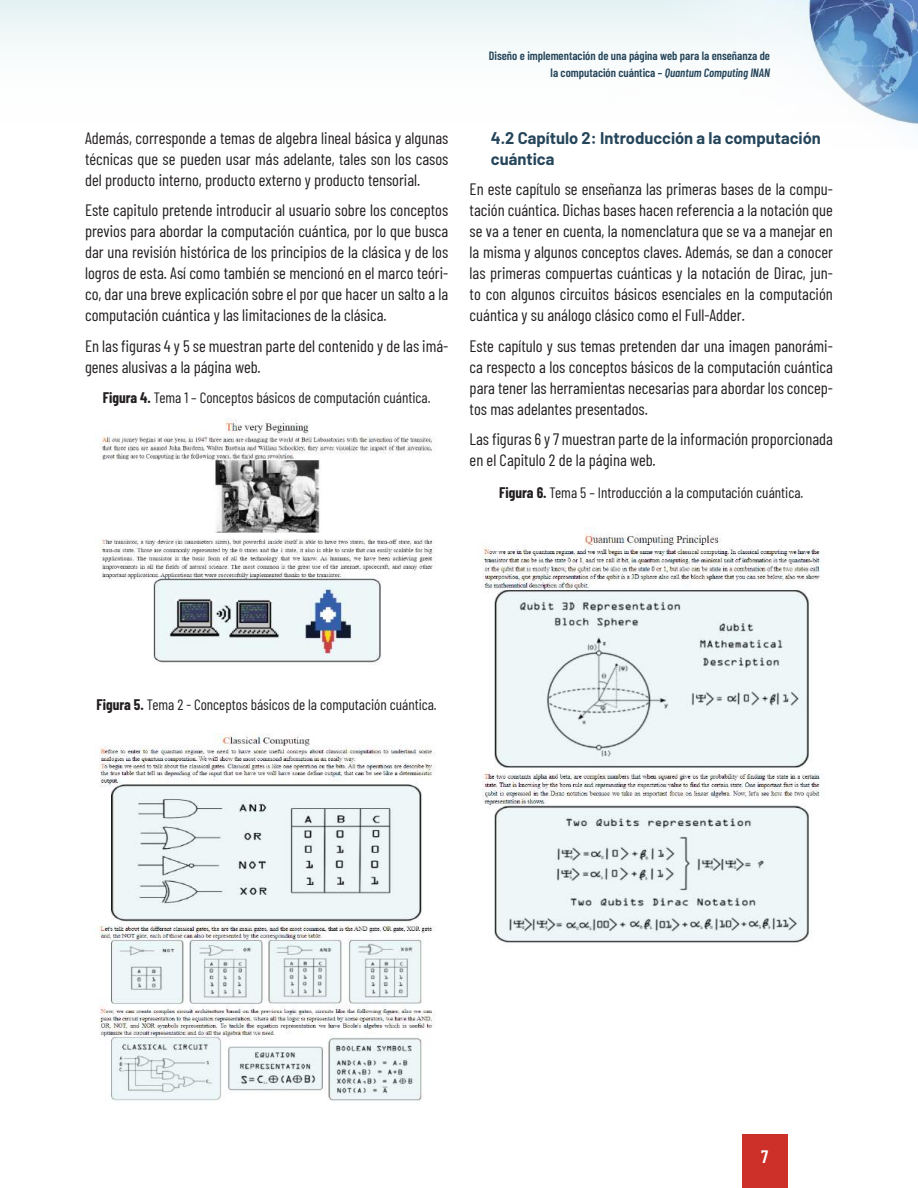
<style>
.page{position:relative;width:918px;height:1188px;background:#fff}
.page>*{position:absolute;margin:0;border:0;box-sizing:border-box;transform-origin:0 0}
.t1{font:600 18px "Barlow Condensed";color:#fff}
.t2{font:16.5px/21px "Barlow Condensed";color:#231f20;text-align:justify}
.t3{font:700 16.5px/21px "Barlow";color:#25455a}
.t4{font:15px "Barlow Condensed";color:#231f20}
.t5{font:600 12px/16.5px "Barlow Condensed";color:#25455a;text-align:right}
.s1{font-weight:700}
.s2{font-style:italic}
</style>
<div class="page">
<div style="left:0;top:0;width:918px;height:156px;background:linear-gradient(to bottom,#eaf5f5,#fff)"></div>
<div style="left:743px;top:1134px;width:45px;height:54px;background:#cc3028"></div>
<img style="left:608px;top:0;width:310px;height:148px">
<img style="left:99px;top:419px;width:337px;height:246px">
<img style="left:98px;top:734px;width:338px;height:367px">
<img style="left:482px;top:528px;width:342px;height:415px">
<p class="t2" style="left:85px;top:126px;width:365px">Además, corresponde a temas de algebra lineal básica y algunas técnicas que se pueden usar más adelante, tales son los casos del producto interno, producto externo y producto tensorial.</p>
<p class="t2" style="left:85px;top:199px;width:365px">Este capitulo pretende introducir al usuario sobre los conceptos previos para abordar la computación cuántica, por lo que busca dar una revisión histórica de los principios de la clásica y de los logros de esta. Así como también se mencionó en el marco teóri&shy;co, dar una breve explicación sobre el por que hacer un salto a la computación cuántica y las limitaciones de la clásica.</p>
<p class="t2" style="left:85px;top:334px;width:365px">En las figuras 4 y 5 se muestran parte del contenido y de las imá&shy;genes alusivas a la página web.</p>
<p class="t4" style="left:103px;top:387px;width:329px"><span class="s1">Figura 4.</span> Tema 1 – Conceptos básicos de computación cuántica.</p>
<p class="t5" style="left:489px;top:47px;width:283px">Diseño e implementación de una página web para la enseñanza de la computación cuántica – <span class="s2">Quantum Computing INAN</span></p>
<p class="t3" style="left:491px;top:126px;width:332px">4.2 Capítulo 2: Introducción a la computación cuántica</p>
<p class="t2" style="left:470px;top:178px;width:365px">En este capítulo se enseñanza las primeras bases de la compu&shy;tación cuántica. Dichas bases hacen referencia a la notación que se va a tener en cuenta, la nomenclatura que se va a manejar en la misma y algunos conceptos claves. Además, se dan a conocer las primeras compuertas cuánticas y la notación de Dirac, jun&shy;to con algunos circuitos básicos esenciales en la computación cuántica y su análogo clásico como el Full-Adder.</p>
<p class="t2" style="left:470px;top:334px;width:365px">Este capítulo y sus temas pretenden dar una imagen panorámi&shy;ca respecto a los conceptos básicos de la computación cuántica para tener las herramientas necesarias para abordar los concep&shy;tos mas adelantes presentados.</p>
<p class="t2" style="left:470px;top:427px;width:365px">Las figuras 6 y 7 muestran parte de la información proporcionada en el Capitulo 2 de la página web.</p>
<p class="t4" style="left:499px;top:482px;width:306px"><span class="s1">Figura 6.</span> Tema 5 – Introducción a la computación cuántica.</p>
<p class="t4" style="left:97px;top:694px;width:342px"><span class="s1">Figura 5.</span> Tema 2 - Conceptos básicos de la computación cuántica.</p>
<p class="t1" style="left:761px;top:1144px;width:9px">7</p>
</div>
